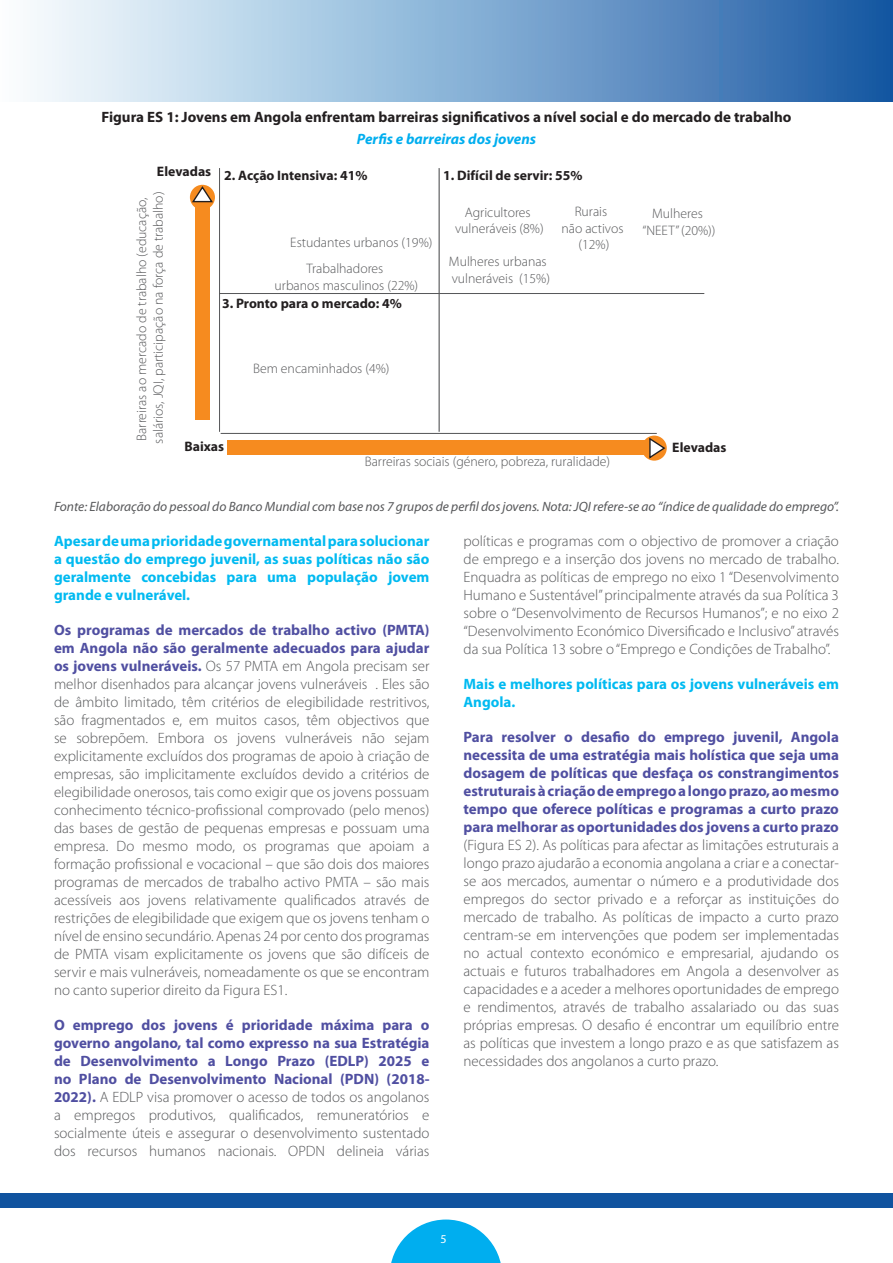
<style>
.page{position:relative;width:893px;height:1263px;background:#fff}
.page>*{position:absolute;margin:0;border:0;box-sizing:border-box;transform-origin:0 0}
.BODY_COPY{font:300 15px/18px "Myriad Pro";color:#57585a;text-align:justify}
.BODY_COPY-2{font:700 15px/18px "Myriad Pro";color:#00baf1;text-align:justify}
.Table_Headings{font:700 15px "Myriad Pro";color:#231f20}
.TABLE_SUB_HEADING{font:italic 700 15px "Myriad Pro";color:#00aeef}
.t1{font:300 13.8px/16.5px "Myriad Pro";color:#57585a;text-align:center}
.t2{font:700 13.8px "Myriad Pro";color:#231f20}
.Sources_Text{font:italic 13.5px "Myriad Pro";color:#57585a}
.t3{font:12px "Myriad Pro";color:#fff}
.s1{font-weight:700;color:#504fa1}
</style>
<div class="page">
<svg style="left:391px;top:1219px;width:110px;height:44px"></svg>
<div style="left:0;top:1194px;width:893px;height:14px;background:#10539f"></div>
<div style="left:0;top:0;width:893px;height:102px;background:linear-gradient(to right,#fdffff,#1b5da6)"></div>
<hr style="left:219px;top:168px;width:1px;height:264px;background:#57585a">
<hr style="left:439px;top:168px;width:1px;height:264px;background:#57585a">
<hr style="left:221px;top:433px;width:436px;height:1px;background:#57585a">
<hr style="left:220px;top:293px;width:484px;height:1px;background:#57585a">
<div style="left:195px;top:207px;width:14px;height:213px;background:#f68b1f"></div>
<div style="left:190px;top:185px;width:25px;height:25px;background:#f68b1f;border-radius:50%"></div>
<svg style="left:191px;top:185px;width:23px;height:18px"></svg>
<div style="left:228px;top:441px;width:417px;height:14px;background:#f68b1f"></div>
<div style="left:642px;top:436px;width:25px;height:25px;background:#f68b1f;border-radius:50%"></div>
<svg style="left:649px;top:436px;width:17px;height:24px"></svg>
<p class="Table_Headings" style="left:101px;top:107px;width:691px">Figura ES 1: Jovens em Angola enfrentam barreiras significativos a nível social e do mercado de trabalho</p>
<p class="TABLE_SUB_HEADING" style="left:357px;top:129px;width:181px">Perfis e barreiras dos jovens</p>
<p class="t2" style="left:157px;top:162px;width:56px">Elevadas</p>
<p class="t2" style="left:224px;top:166px;width:145px">2. Acção Intensiva: 41%</p>
<p class="t2" style="left:443px;top:166px;width:141px">1. Difícil de servir: 55%</p>
<p class="t1" style="left:133px;top:444px;width:253px;text-align:left;rotate:-90deg">Barreiras ao mercado de trabalho (educação, salários, JQI, participação na força de trabalho)</p>
<p class="t1" style="left:290px;top:234px;width:144px">Estudantes urbanos (19%)</p>
<p class="t1" style="left:275px;top:260px;width:145px">Trabalhadores<br>urbanos masculinos (22%)</p>
<p class="t2" style="left:222px;top:295px;width:181px">3. Pronto para o mercado: 4%</p>
<p class="t1" style="left:455px;top:203px;width:90px">Agricultores vulneráveis (8%)</p>
<p class="t1" style="left:449px;top:253px;width:103px;text-align:left">Mulheres urbanas vulneráveis (15%)</p>
<p class="t1" style="left:561px;top:203px;width:64px">Rurais<br>não activos (12%)</p>
<p class="t1" style="left:253px;top:360px;width:138px">Bem encaminhados (4%)</p>
<p class="t2" style="left:184px;top:437px;width:41px">Baixas</p>
<p class="t1" style="left:365px;top:453px;width:247px">Barreiras sociais (género, pobreza, ruralidade)</p>
<p class="t1" style="left:642px;top:205px;width:75px">Mulheres “NEET” (20%))</p>
<p class="t2" style="left:672px;top:438px;width:56px">Elevadas</p>
<p class="Sources_Text" style="left:54px;top:498px;width:786px">Fonte: Elaboração do pessoal do Banco Mundial com base nos 7 grupos de perfil dos jovens. Nota: JQI refere-se ao “índice de qualidade do emprego”.</p>
<p class="BODY_COPY-2" style="left:54px;top:532px;width:377px">Apesar de uma prioridade governamental para solucionar a questão do emprego juvenil, as suas políticas não são geralmente concebidas para uma população jovem grande e vulnerável.</p>
<p class="BODY_COPY" style="left:54px;top:621px;width:377px"><span class="s1">Os programas de mercados de trabalho activo (PMTA) em Angola não são geralmente adecuados para ajudar os jovens vulneráveis.</span> Os 57 PMTA em Angola precisam ser melhor disenhados para alcançar jovens vulneráveis . Eles são de âmbito limitado, têm critérios de elegibilidade restritivos, são fragmentados e, em muitos casos, têm objectivos que se sobrepõem. Embora os jovens vulneráveis não sejam explicitamente excluídos dos programas de apoio à criação de empresas, são implicitamente excluídos devido a critérios de elegibilidade onerosos, tais como exigir que os jovens possuam conhecimento técnico-profissional comprovado (pelo menos) das bases de gestão de pequenas empresas e possuam uma empresa. Do mesmo modo, os programas que apoiam a formação profissional e vocacional – que são dois dos maiores programas de mercados de trabalho activo PMTA – são mais acessíveis aos jovens relativamente qualificados através de restrições de elegibilidade que exigem que os jovens tenham o nível de ensino secundário. Apenas 24 por cento dos programas de PMTA visam explicitamente os jovens que são difíceis de servir e mais vulneráveis, nomeadamente os que se encontram no canto superior direito da Figura ES1.</p>
<p class="BODY_COPY" style="left:54px;top:1016px;width:377px"><span class="s1">O emprego dos jovens é prioridade máxima para o governo angolano, tal como expresso na sua Estratégia de Desenvolvimento a Longo Prazo (EDLP) 2025 e no Plano de Desenvolvimento Nacional (PDN) (2018- 2022).</span> A EDLP visa promover o acesso de todos os angolanos a empregos produtivos, qualificados, remuneratórios e socialmente úteis e assegurar o desenvolvimento sustentado dos recursos humanos nacionais. OPDN delineia várias</p>
<p class="BODY_COPY" style="left:463px;top:532px;width:377px">políticas e programas com o objectivo de promover a criação de emprego e a inserção dos jovens no mercado de trabalho.<br>Enquadra as políticas de emprego no eixo 1 “Desenvolvimento Humano e Sustentável” principalmente através da sua Política 3 sobre o “Desenvolvimento de Recursos Humanos”; e no eixo 2 “Desenvolvimento Económico Diversificado e Inclusivo” através da sua Política 13 sobre o “Emprego e Condições de Trabalho”.</p>
<p class="BODY_COPY-2" style="left:463px;top:675px;width:377px">Mais e melhores políticas para os jovens vulneráveis em<br>Angola.</p>
<p class="BODY_COPY" style="left:463px;top:728px;width:377px"><span class="s1">Para resolver o desafio do emprego juvenil, Angola necessita de uma estratégia mais holística que seja uma dosagem de políticas que desfaça os constrangimentos estruturais à criação de emprego a longo prazo, ao mesmo tempo que oferece políticas e programas a curto prazo para melhorar as oportunidades dos jovens a curto prazo </span>(Figura ES 2). As políticas para afectar as limitações estruturais a longo prazo ajudarão a economia angolana a criar e a conectar&shy;se aos mercados, aumentar o número e a produtividade dos empregos do sector privado e a reforçar as instituições do mercado de trabalho. As políticas de impacto a curto prazo centram-se em intervenções que podem ser implementadas no actual contexto económico e empresarial, ajudando os actuais e futuros trabalhadores em Angola a desenvolver as capacidades e a aceder a melhores oportunidades de emprego e rendimentos, através de trabalho assalariado ou das suas próprias empresas. O desafio é encontrar um equilíbrio entre as políticas que investem a longo prazo e as que satisfazem as necessidades dos angolanos a curto prazo.</p>
<p class="t3" style="left:441px;top:1232px;width:8px">5</p>
</div>
